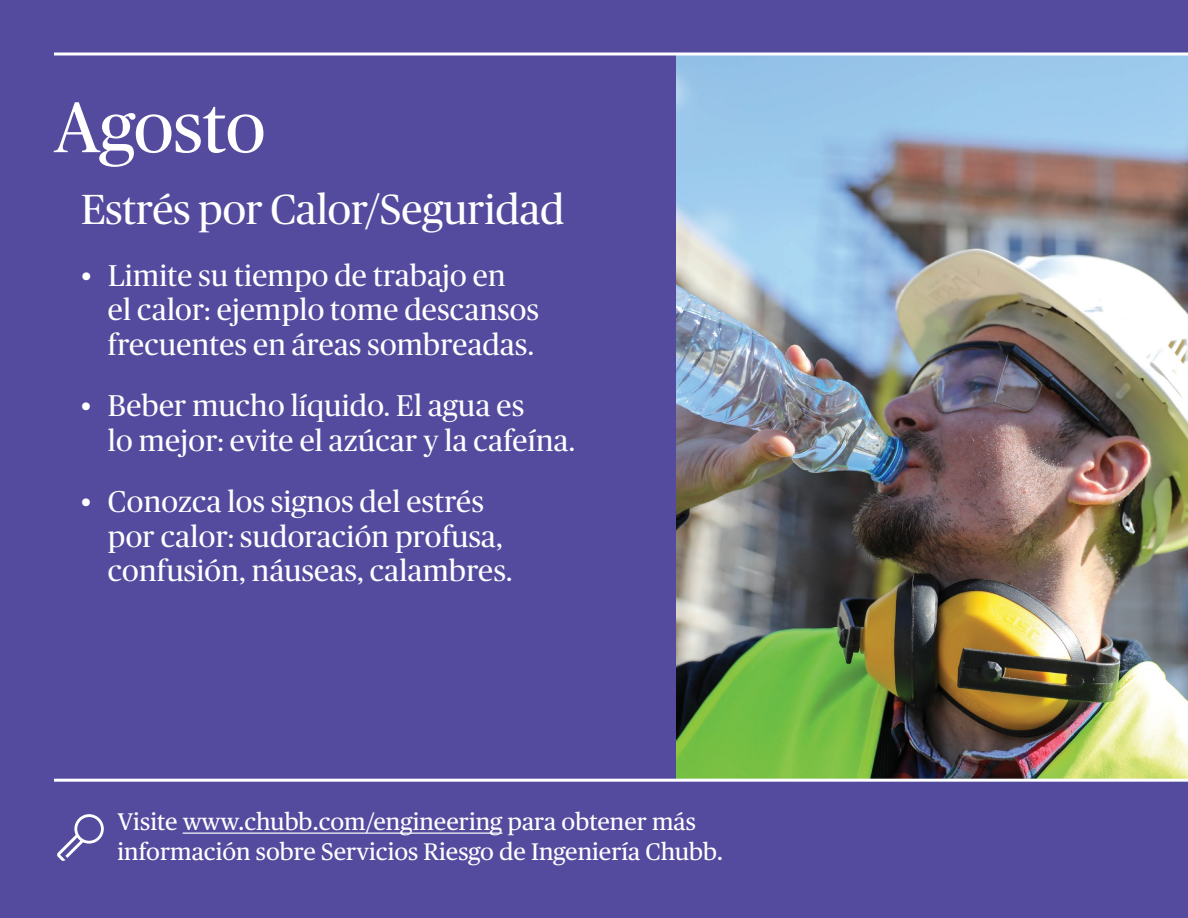
<style>
.page{position:relative;width:1188px;height:918px;background:#544b9f}
.page>*{position:absolute;margin:0;border:0;box-sizing:border-box;transform-origin:0 0}
.t1{font:72px "Chubb Publico";color:#fff}
.t2{font:42px "Chubb Publico";color:#fff}
.t3{font:30px/34.5px "Chubb Publico";letter-spacing:.01em;color:#fff}
.t4{font:24px/30px "Chubb Publico Text";color:#fff}
</style>
<div class="page">
<svg style="left:57px;top:814px;width:47px;height:47px"></svg>
<img style="left:676px;top:56px;width:512px;height:723px">
<svg style="left:54px;top:52px;width:1134px;height:4px;background:#d7d8eb"></svg>
<hr style="left:54px;top:779px;width:1134px;height:3px;background:#fff">
<hr style="left:183px;top:833px;width:319px;height:1px;background:#fff">
<h1 class="t1" style="left:54px;top:77px;width:213px">Agosto</h1>
<h2 class="t2" style="left:81px;top:180px;width:485px">Estrés por Calor/Seguridad</h2>
<p class="t3" style="left:108px;top:257px;width:433px;text-indent:-27px">• Limite su tiempo de trabajo en<br>el calor: ejemplo tome descansos frecuentes en áreas sombreadas.</p>
<p class="t3" style="left:108px;top:387px;width:469px;text-indent:-27px">• Beber mucho líquido. El agua es<br>lo mejor: evite el azúcar y la cafeína.</p>
<p class="t3" style="left:108px;top:483px;width:406px;text-indent:-27px">• Conozca los signos del estrés por calor: sudoración profusa, confusión, náuseas, calambres.</p>
<p class="t4" style="left:118px;top:805px;width:608px">Visite www.chubb.com/engineering para obtener más información sobre Servicios Riesgo de Ingeniería Chubb.</p>
</div>
